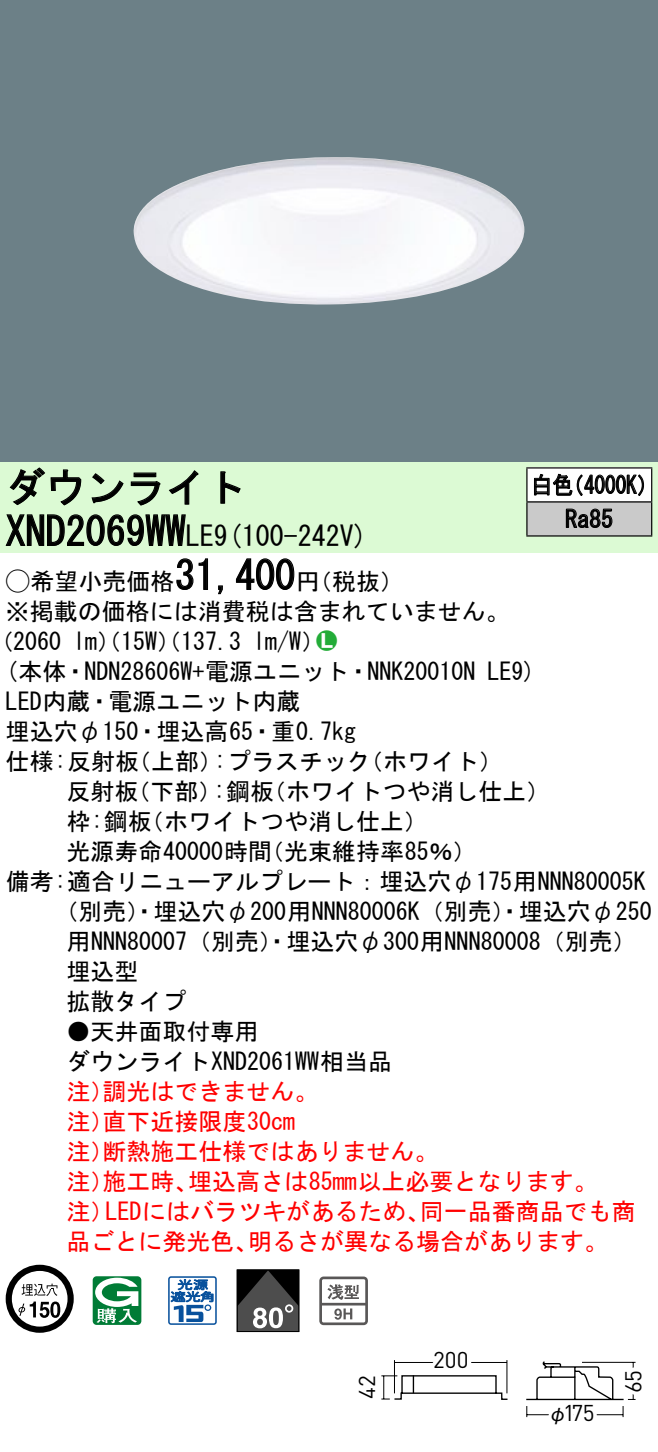
<style>
.page{position:relative;width:658px;height:1452px;background:#fff}
.page>*{position:absolute;margin:0;border:0;box-sizing:border-box;transform-origin:0 0}
.t1{font:40px "MS Gothic";color:#000}
.t2{font:28px "MS Gothic";color:#000}
.t3{font:24px/30.4px "MS Gothic";color:#000}
.t4{font:24px/30px "MS Gothic";color:#f00}
.t5{font:24px/34px "MS Gothic";color:#000;scale:.88 1}
.t6{font:24px "Ford Classification 1";color:#23ac38}
.t7{font:22.8px "DINOT";letter-spacing:-.005em;color:#000}
.t8{font:20px "Gothic BBB Pro Medium 90 pv RKSJ H";color:#000}
.s1{font-size:28px}
.s2{font-family:"Ford Classification 1"}
.s3{color:#fff}
</style>
<div class="page">
<div style="left:0;top:0;width:658px;height:462px;background:#6c8087"></div>
<img style="left:133px;top:157px;width:391px;height:148px">
<div style="left:0;top:462px;width:658px;height:90px;background:#dcfad4"></div>
<svg style="left:9px;top:467px;width:73px;height:39px"></svg>
<svg style="left:91px;top:473px;width:33px;height:30px"></svg>
<svg style="left:130px;top:472px;width:30px;height:34px"></svg>
<svg style="left:168px;top:470px;width:30px;height:35px"></svg>
<svg style="left:220px;top:471px;width:21px;height:33px"></svg>
<svg style="left:5px;top:514px;width:181px;height:32px"></svg>
<svg style="left:176px;top:558px;width:32px;height:32px"></svg>
<svg style="left:218px;top:585px;width:5px;height:10px"></svg>
<svg style="left:236px;top:558px;width:59px;height:32px"></svg>
<svg style="left:6px;top:1265px;width:68px;height:68px"></svg>
<svg style="left:50px;top:1301px;width:10px;height:17px"></svg>
<svg style="left:93px;top:1276px;width:48px;height:49px"></svg>
<svg style="left:168px;top:1276px;width:49px;height:49px"></svg>
<div style="left:237px;top:1269px;width:62px;height:63px;border:1px solid #000"></div>
<svg style="left:237px;top:1270px;width:62px;height:61px;background:#474747"></svg>
<svg style="left:319px;top:1276px;width:49px;height:49px"></svg>
<div style="left:527px;top:468px;width:124px;height:34px;background:#fff"></div>
<div style="left:527px;top:502px;width:124px;height:34px;background:#cacaca"></div>
<hr style="left:526px;top:467px;width:126px;height:2px;background:#000">
<hr style="left:526px;top:468px;width:1px;height:33px;background:#000">
<hr style="left:651px;top:468px;width:1px;height:33px;background:#000">
<hr style="left:526px;top:501px;width:126px;height:2px;background:#000">
<hr style="left:526px;top:502px;width:1px;height:33px;background:#000">
<hr style="left:651px;top:502px;width:1px;height:33px;background:#000">
<hr style="left:526px;top:535px;width:126px;height:2px;background:#000">
<svg style="left:534px;top:473px;width:110px;height:23px"></svg>
<svg style="left:565px;top:508px;width:47px;height:20px"></svg>
<svg style="left:526px;top:1361px;width:110px;height:57px"></svg>
<svg style="left:381px;top:1360px;width:127px;height:40px"></svg>
<h1 class="t1" style="left:6px;top:467px;width:242px">ダウンライト</h1>
<p class="t2" style="left:214px;top:522px;width:155px">(9 100-242 (V</p>
<h1 class="t1" style="left:6px;top:511px;width:210px">XND2069WW<span class="s1">LE</span></h1>
<h1 class="t1" style="left:175px;top:555px;width:121px">31,400</h1>
<p class="t3" style="left:6px;top:566px;width:505px"><span class="s2">A</span>希望小売価格<br>※掲載の価格には消費税は含まれていません。</p>
<p class="t6" style="left:316px;top:629px;width:22px">2<span class="s3">7</span></p>
<p class="t3" style="left:296px;top:566px;width:109px">（円税抜(</p>
<p class="t3" style="left:253px;top:626px;width:73px">l m (W/</p>
<p class="t3" style="left:-11px;top:626px;width:74px">（2060</p>
<p class="t3" style="left:73px;top:626px;width:170px">lm）（15 ）（W 137.3</p>
<p class="t5" style="left:565px;top:468px;width:56px;text-indent:-34px">白色<br>Ra85</p>
<p class="t5" style="left:563px;top:468px;width:110px">（4000 (K</p>
<p class="t3" style="left:6px;top:656px;width:471px">(本体・NDN28606 +W 電源ユニット・NNK20010N</p>
<p class="t3" style="left:6px;top:686px;width:296px">LED内蔵・電源ユニット内蔵</p>
<p class="t3" style="left:6px;top:716px;width:352px">埋込穴φ150・埋込高65・重0.7kg</p>
<p class="t3" style="left:359px;top:746px;width:145px">（ホワイト(</p>
<p class="t3" style="left:487px;top:656px;width:50px">LE (9</p>
<p class="t3" style="left:214px;top:746px;width:158px">:プラスチック</p>
<p class="t3" style="left:6px;top:746px;width:135px">仕様:反射板</p>
<p class="t3" style="left:127px;top:746px;width:97px">（上部）</p>
<p class="t3" style="left:66px;top:776px;width:74px">反射板</p>
<p class="t3" style="left:126px;top:776px;width:97px">（下部）</p>
<p class="t3" style="left:213px;top:776px;width:62px">:鋼板</p>
<p class="t3" style="left:262px;top:776px;width:289px">（ホワイトつや消し仕上(</p>
<p class="t3" style="left:66px;top:806px;width:87px">枠:鋼板</p>
<p class="t3" style="left:140px;top:806px;width:290px">（ホワイトつや消し仕上(</p>
<p class="t3" style="left:66px;top:836px;width:207px">光源寿命40000時間</p>
<p class="t3" style="left:6px;top:866px;width:641px">備考:適合リニューアルプレート：埋込穴φ175用NNN80005K</p>
<p class="t3" style="left:54px;top:896px;width:598px">（別売）・埋込穴φ200用NNN80006 （K 別売）・埋込穴φ250</p>
<p class="t3" style="left:66px;top:926px;width:571px">用NNN80007（別売）・埋込穴φ300用NNN80008（別売(</p>
<p class="t3" style="left:66px;top:956px;width:73px">埋込型</p>
<p class="t3" style="left:66px;top:986px;width:121px">拡散タイプ</p>
<p class="t3" style="left:66px;top:1016px;width:327px">●天井面取付専用<br>ダウンライトXND2061WW相当品</p>
<p class="t4" style="left:102px;top:1076px;width:217px">調光はできません。</p>
<p class="t3" style="left:260px;top:836px;width:218px">（光束維持率85％(</p>
<p class="t4" style="left:102px;top:1076px;width:194px;text-indent:-36px">注）<br>直下近接限度30cm</p>
<p class="t4" style="left:102px;top:1106px;width:337px;text-indent:-36px">注）<br>断熱施工仕様ではありません。</p>
<p class="t4" style="left:66px;top:1136px;width:49px">注）</p>
<p class="t4" style="left:188px;top:1166px;width:411px">埋込高さは85mm以上必要となります。</p>
<p class="t4" style="left:102px;top:1166px;width:97px">施工時、</p>
<p class="t4" style="left:66px;top:1166px;width:49px">注）</p>
<p class="t4" style="left:66px;top:1196px;width:49px">注）</p>
<p class="t4" style="left:105px;top:1196px;width:326px">LEDにはバラツキがあるため、</p>
<p class="t4" style="left:420px;top:1196px;width:217px">同一品番商品でも商</p>
<p class="t4" style="left:66px;top:1226px;width:193px">品ごとに発光色、</p>
<p class="t4" style="left:248px;top:1226px;width:362px">明るさが異なる場合があります。</p>
<p class="t7" style="left:351px;top:1399px;width:25px;rotate:-90deg">42</p>
<p class="t7" style="left:433px;top:1344px;width:37px">200</p>
<p class="t7" style="left:563px;top:1397px;width:33px">175</p>
<p class="t8" style="left:548px;top:1397px;width:21px">φ</p>
<p class="t7" style="left:617px;top:1392px;width:24px;rotate:-90deg">65</p>
</div>
